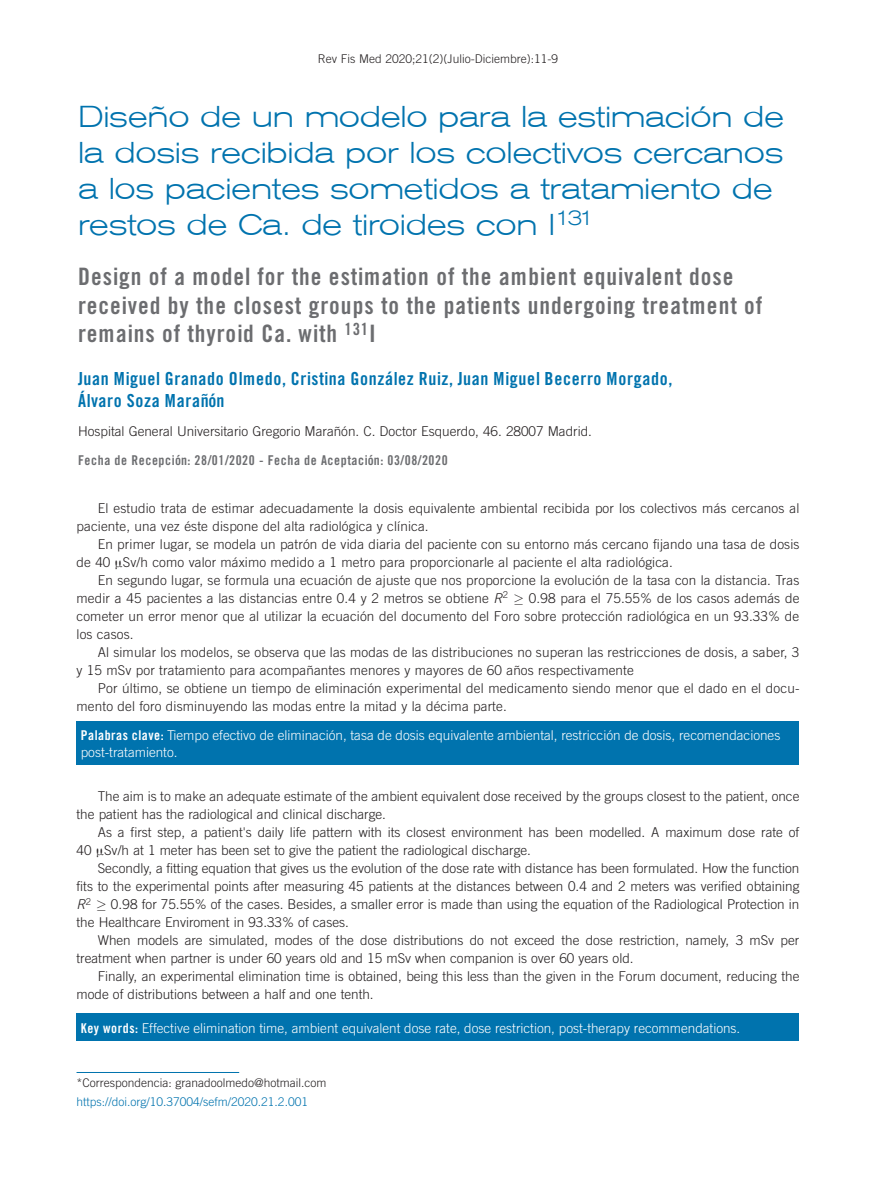
<style>
.page{position:relative;width:893px;height:1191px;background:#fff}
.page>*{position:absolute;margin:0;border:0;box-sizing:border-box;transform-origin:0 0}
.t1{font:300 30px/36px "Akzidenz Grot Ext BQ";letter-spacing:-.01em;color:#0073ae}
.t2{font:24px/28.8px "Trade Gothic Bold Cond Twenty 10";color:#6c6d70}
.t3{font:18px/21.6px "Trade Gothic Bold Cond Twenty 10";letter-spacing:-.005em;color:#0073ae}
.t4{font:300 13.5px/18px "Trade Gothic";color:#231f20}
.t5{font:300 13.5px/16.2px "Trade Gothic";color:#fff}
.t6{font:13.5px "Trade Gothic Bold Cond Twenty 10";color:#6c6d70}
.t7{font:300 12px "Trade Gothic";color:#231f20}
.t8{font:300 12px "Trade Gothic";color:#0073ae}
.s1{font-family:"M Ma Greek";font-weight:400}
.s2{font-style:italic}
.s3{font-family:"CMSY10";font-weight:400}
.s4{font-family:"Trade Gothic Bold Cond Twenty 10";font-weight:400}
</style>
<div class="page">
<div style="left:77px;top:721px;width:722px;height:44px;background:#0073ae"></div>
<div style="left:77px;top:1013px;width:722px;height:28px;background:#0073ae"></div>
<hr style="left:77px;top:1072px;width:162px;height:1px;background:#0073ae">
<p class="t7" style="left:318px;top:51px;width:242px">Rev Fis Med 2020;21(2)(Julio-Diciembre):11-9</p>
<h1 class="t1" style="left:78px;top:99px;width:708px">Diseño de un modelo para la estimación de la dosis recibida por los colectivos cercanos a los pacientes sometidos a tratamiento de restos de Ca. de tiroides con I<sup>131</sup></h1>
<h2 class="t2" style="left:78px;top:262px;width:687px">Design of a model for the estimation of the ambient equivalent dose received by the closest groups to the patients undergoing treatment of remains of thyroid Ca. with <sup>131</sup>I</h2>
<h3 class="t3" style="left:78px;top:368px;width:596px">Juan Miguel Granado Olmedo, Cristina González Ruiz, Juan Miguel Becerro Morgado,<br>Álvaro Soza Marañón</h3>
<p class="t4" style="left:78px;top:422px;width:515px">Hospital General Universitario Gregorio Marañón. C. Doctor Esquerdo, 46. 28007 Madrid.</p>
<p class="t6" style="left:78px;top:452px;width:372px">Fecha de Recepción: 28/01/2020 - Fecha de Aceptación: 03/08/2020</p>
<p class="t4" style="left:77px;top:499px;width:724px;text-indent:21px">El estudio trata de estimar adecuadamente la dosis equivalente ambiental recibida por los colectivos más cercanos al paciente, una vez éste dispone del alta radiológica y clínica.</p>
<p class="t4" style="left:77px;top:535px;width:724px;text-indent:21px">En primer lugar, se modela un patrón de vida diaria del paciente con su entorno más cercano fijando una tasa de dosis de 40 <span class="s1">n</span>Sv/h como valor máximo medido a 1 metro para proporcionarle al paciente el alta radiológica.</p>
<p class="t4" style="left:77px;top:571px;width:724px;text-align:justify;text-indent:21px">En segundo lugar, se formula una ecuación de ajuste que nos proporcione la evolución de la tasa con la distancia. Tras medir a 45 pacientes a las distancias entre 0.4 y 2 metros se obtiene <span class="s2">R</span><sup>2</sup> <span class="s3">≥</span> 0.98 para el 75.55% de los casos además de cometer un error menor que al utilizar la ecuación del documento del Foro sobre protección radiológica en un 93.33% de los casos.</p>
<p class="t4" style="left:77px;top:643px;width:724px;text-indent:21px">Al simular los modelos, se observa que las modas de las distribuciones no superan las restricciones de dosis, a saber, 3 y 15 mSv por tratamiento para acompañantes menores y mayores de 60 años respectivamente</p>
<p class="t4" style="left:77px;top:679px;width:724px;text-indent:21px">Por último, se obtiene un tiempo de eliminación experimental del medicamento siendo menor que el dado en el docu&shy;mento del foro disminuyendo las modas entre la mitad y la décima parte.</p>
<p class="t5" style="left:81px;top:727px;width:701px"><span class="s4">Palabras clave:</span> Tiempo efectivo de eliminación, tasa de dosis equivalente ambiental, restricción de dosis, recomendaciones post-tratamiento.</p>
<p class="t4" style="left:77px;top:787px;width:724px;text-indent:21px">The aim is to make an adequate estimate of the ambient equivalent dose received by the groups closest to the patient, once the patient has the radiological and clinical discharge.</p>
<p class="t4" style="left:77px;top:823px;width:724px;text-indent:21px">As a first step, a patient's daily life pattern with its closest environment has been modelled. A maximum dose rate of<br>40 <span class="s1">n</span>Sv/h at 1 meter has been set to give the patient the radiological discharge.</p>
<p class="t4" style="left:77px;top:859px;width:724px;text-align:justify;text-indent:21px">Secondly, a fitting equation that gives us the evolution of the dose rate with distance has been formulated. How the function fits to the experimental points after measuring 45 patients at the distances between 0.4 and 2 meters was verified obtaining <span class="s2">R</span><sup>2</sup> <span class="s3">≥</span> 0.98 for 75.55% of the cases. Besides, a smaller error is made than using the equation of the Radiological Protection in the Healthcare Enviroment in 93.33% of cases.</p>
<p class="t4" style="left:77px;top:931px;width:724px;text-indent:21px">When models are simulated, modes of the dose distributions do not exceed the dose restriction, namely, 3 mSv per treatment when partner is under 60 years old and 15 mSv when companion is over 60 years old.</p>
<p class="t4" style="left:77px;top:967px;width:724px;text-indent:21px">Finally, an experimental elimination time is obtained, being this less than the given in the Forum document, reducing the mode of distributions between a half and one tenth.</p>
<p class="t5" style="left:81px;top:1019px;width:661px"><span class="s4">Key words:</span> Effective elimination time, ambient equivalent dose rate, dose restriction, post-therapy recommendations.</p>
<p class="t7" style="left:77px;top:1075px;width:251px">*Correspondencia: granadoolmedo@hotmail.com</p>
<p class="t8" style="left:77px;top:1094px;width:233px">https://doi.org/10.37004/sefm/2020.21.2.001</p>
</div>
